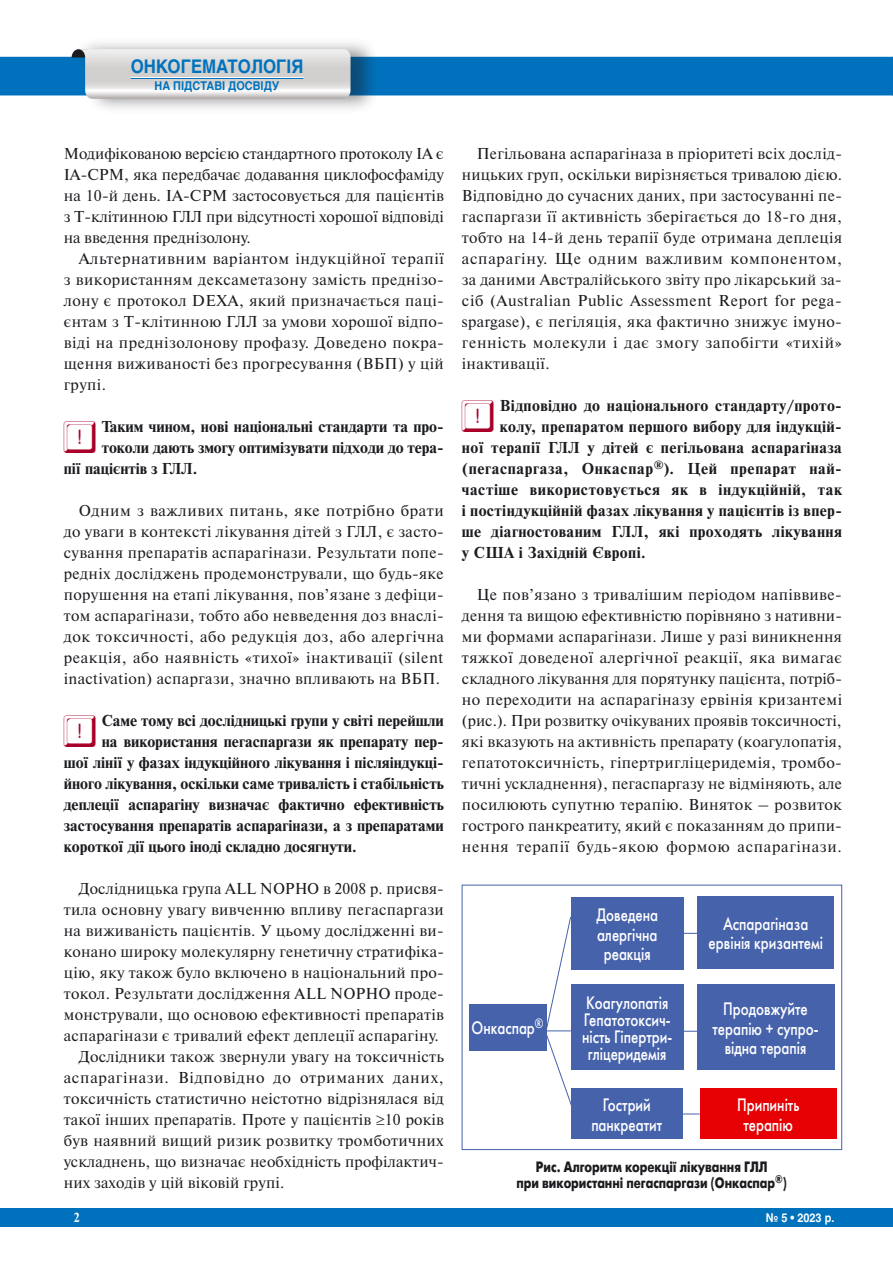
<style>
.page{position:relative;width:893px;height:1263px;background:#fff}
.page>*{position:absolute;margin:0;border:0;box-sizing:border-box;transform-origin:0 0}
.t1{font:38.1px "Keystroke";color:#a90029}
.t2{font:700 18.6px "Helios";color:#0072bd;scale:.9 1}
.t3{font:18px/19.5px "Futuris C";color:#fff;text-align:center;scale:.8 1}
.t4{font:15.75px/21px "Newton C";letter-spacing:.02em;color:#1b1c20;text-align:justify}
.t5{font:700 15.75px "Newton C";color:#1b1c20}
.t6{font:700 15.75px "Newton C";letter-spacing:.025em;color:#1b1c20}
.t7{font:700 15.75px "Newton C";letter-spacing:.035em;color:#1b1c20}
.t8{font:15.75px "Newton C";letter-spacing:.05em;color:#1b1c20}
.t9{font:700 15.75px "Newton C";letter-spacing:.04em;color:#1b1c20}
.t10{font:700 15px/16.5px "Futuris C";color:#1b1c20;text-align:center;scale:.8 1}
.t11{font:700 13.05px "Newton C";color:#fff;scale:.9 1}
.t12{font:700 12px "Helios";color:#0072bd;scale:.9 1}
.t13{font:700 12px "Helios";color:#fff;scale:.9 1}
</style>
<div class="page">
<div style="left:73px;top:37px;width:306px;height:77px;background:#1b1c20;opacity:.46"></div>
<svg style="left:0;top:49px;width:893px;height:50px"></svg>
<hr style="left:131px;top:77px;width:172px;height:1px;background:#fff">
<hr style="left:131px;top:78px;width:172px;height:1px;background:#0072bd">
<div style="left:0;top:1208px;width:893px;height:19px;background:#0072bd"></div>
<div style="left:462px;top:885px;width:380px;height:265px;background:#fff;border:1px solid #4662ab"></div>
<div style="left:700px;top:1088px;width:137px;height:51px;background:#e60004"></div>
<div style="left:469px;top:1004px;width:77px;height:46px;background:#4662ab"></div>
<div style="left:571px;top:897px;width:113px;height:73px;background:#4662ab"></div>
<div style="left:698px;top:896px;width:136px;height:73px;background:#4662ab"></div>
<div style="left:697px;top:985px;width:137px;height:85px;background:#4662ab"></div>
<div style="left:571px;top:1088px;width:112px;height:51px;background:#4662ab"></div>
<div style="left:571px;top:985px;width:113px;height:85px;background:#4662ab"></div>
<svg style="left:545px;top:917px;width:34px;height:189px"></svg>
<hr style="left:541px;top:1031px;width:30px;height:1px;background:#4662ab">
<svg style="left:684px;top:1031px;width:13px;height:1px"></svg>
<svg style="left:683px;top:1114px;width:17px;height:1px"></svg>
<hr style="left:665px;top:933px;width:35px;height:1px;background:#4662ab">
<p class="t2" style="left:131px;top:56px;width:193px">ОНКОГЕМАТОЛОГІЯ</p>
<p class="t12" style="left:155px;top:79px;width:140px">НА ПІДСТАВІ ДОСВІДУ</p>
<p class="t4" style="left:64px;top:143px;width:382px">Модифікованою версією стандартного протоколу ІА є ІА-СРМ, яка передбачає додавання циклофосфаміду на 10-й день. ІА-СРМ застосовується для пацієнтів з Т-клітинною ГЛЛ при відсутності хорошої відповіді на введення преднізолону.</p>
<p class="t4" style="left:64px;top:248px;width:382px;text-indent:15px">Альтернативним варіантом індукційної терапії з використанням дексаметазону замість преднізо&shy;лону є -протокол DEXA, який призначається паці&shy;єнтам з -Т-клітинною ГЛЛ за умови хорошої відпо&shy;віді на преднізолонову профазу. Доведено покра&shy;щення виживаності без прогресування (ВБП) у цій групі.</p>
<h1 class="t1" style="left:64px;top:417px;width:35px">!</h1>
<p class="t5" style="left:102px;top:418px;width:344px">Таким чином, нові національні стандарти та про-</p>
<p class="t5" style="left:102px;top:439px;width:344px">токоли дають змогу оптимізувати підходи до тера-</p>
<p class="t5" style="left:64px;top:460px;width:135px">пії пацієнтів з ГЛЛ.</p>
<p class="t4" style="left:64px;top:500px;width:382px;text-indent:15px">Одним з важливих питань, яке потрібно брати до уваги в контексті лікування дітей з ГЛЛ, є засто&shy;сування препаратів аспарагінази. Результати попе&shy;редніх досліджень продемонстрували, що будь-яке порушення на етапі лікування, пов’язане з дефіци&shy;том аспарагінази, тобто або невведення доз внаслі&shy;док токсичності, або редукція доз, або алергічна реакція, або наявність «тихої» інактивації (silent inactivation) аспаргази, значно впливають на ВБП.</p>
<h1 class="t1" style="left:64px;top:711px;width:35px">!</h1>
<p class="t5" style="left:102px;top:712px;width:344px">Саме тому всі дослідницькі групи у світі перейшли</p>
<p class="t5" style="left:102px;top:733px;width:344px">на використання пегаспаргази як препарату пер-</p>
<p class="t5" style="left:64px;top:754px;width:382px">шої лінії у фазах індукційного лікування і післяіндукці-</p>
<p class="t5" style="left:64px;top:775px;width:382px">йного лікування, оскільки саме тривалість і стабільність</p>
<p class="t5" style="left:64px;top:796px;width:382px">деплеції аспарагіну визначає фактично ефективність</p>
<p class="t5" style="left:64px;top:817px;width:382px">застосування препаратів аспарагінази, а з препаратами</p>
<p class="t5" style="left:64px;top:838px;width:295px">короткої дії цього іноді складно досягнути.</p>
<p class="t4" style="left:79px;top:878px;width:367px">Дослідницька група ALL NOPHO в 2008 р. присвя-</p>
<p class="t4" style="left:64px;top:899px;width:382px">тила основну увагу вивченню впливу пегаспаргази</p>
<p class="t4" style="left:64px;top:920px;width:382px">на виживаність пацієнтів. У цьому дослідженні ви-</p>
<p class="t4" style="left:64px;top:941px;width:382px">конано широку молекулярну генетичну стратифіка-</p>
<p class="t4" style="left:64px;top:962px;width:382px">цію, яку також було включено в національний про-</p>
<p class="t4" style="left:64px;top:983px;width:382px">токол. Результати дослідження ALL NOPHO проде-</p>
<p class="t4" style="left:64px;top:1004px;width:382px">монстрували, що основою ефективності препаратів</p>
<p class="t4" style="left:64px;top:1025px;width:377px">аспарагінази є тривалий ефект деплеції аспарагіну.</p>
<p class="t4" style="left:79px;top:1046px;width:367px">Дослідники також звернули увагу на токсичність</p>
<p class="t8" style="left:64px;top:1069px;width:382px">аспарагінази. Відповідно до отриманих даних,</p>
<p class="t4" style="left:64px;top:1088px;width:382px">токсичність статистично неістотно відрізнялася від</p>
<p class="t4" style="left:64px;top:1109px;width:382px">такої інших препаратів. Проте у пацієнтів ≥10 років</p>
<p class="t4" style="left:64px;top:1130px;width:381px">був наявний вищий ризик розвитку тромботичних</p>
<p class="t4" style="left:64px;top:1151px;width:382px">ускладнень, що визначає необхідність профілактич-</p>
<p class="t4" style="left:64px;top:1172px;width:222px">них заходів у цій віковій групі.</p>
<p class="t4" style="left:462px;top:143px;width:382px;text-align:left;text-indent:15px">Пегільована аспарагіназа в пріоритеті всіх дослід&shy;ницьких груп, оскільки вирізняється тривалою дією.<br>Відповідно до сучасних даних, при застосуванні пе&shy;гаспаргази її активність зберігається до 18-го дня, тобто на 14-й день терапії буде отримана деплеція аспарагіну. Ще одним важливим компонентом, за даними Австралійського звіту про лікарський за&shy;сіб (Australian Public Assessment Report for pega&shy;spargase), є пегіляція, яка фактично знижує імуно&shy;генність молекули і дає змогу запобігти «тихій» інактивації.</p>
<h1 class="t1" style="left:462px;top:396px;width:35px">!</h1>
<p class="t6" style="left:500px;top:397px;width:342px">Відповідно до національного стандарту/прото-</p>
<p class="t6" style="left:500px;top:418px;width:344px">колу, препаратом першого вибору для індукцій-</p>
<p class="t6" style="left:462px;top:439px;width:382px">ної терапії ГЛЛ у дітей є пегільована аспарагіназа</p>
<p class="t9" style="left:462px;top:460px;width:379px">(пегаспаргаза, Онкаспар<sup>®</sup>). Цей препарат най-</p>
<p class="t7" style="left:462px;top:481px;width:382px">частіше використовується як в індукційній, так</p>
<p class="t6" style="left:462px;top:502px;width:382px">і постіндукційній фазах лікування у пацієнтів із впер-</p>
<p class="t6" style="left:462px;top:523px;width:382px">ше діагностованим ГЛЛ, які проходять лікування</p>
<p class="t6" style="left:462px;top:544px;width:185px">у США і Західній Європі.</p>
<p class="t4" style="left:462px;top:584px;width:382px;text-indent:15px">Це пов’язано з тривалішим періодом напіввиве&shy;дення та вищою ефективністю порівняно з нативни&shy;ми формами аспарагінази. Лише у разі виникнення тяжкої доведеної алергічної реакції, яка вимагає складного лікування для порятунку пацієнта, потріб&shy;но переходити на аспарагіназу ервінія кризантемі (рис.). При розвитку очікуваних проявів токсичності, які вказують на активність препарату (коагулопатія, гепатотоксичність, гіпертригліцеридемія, тромбо&shy;тичні ускладнення), пегаспаргазу не відміняють, але посилюють супутню терапію. Виняток – розвиток гострого панкреатиту, який є показанням до припи&shy;нення терапії будь-якою формою аспарагінази.</p>
<p class="t3" style="left:472px;top:1018px;width:91px">Онкаспар<sup>®</sup></p>
<p class="t3" style="left:596px;top:905px;width:78px">Доведена алергічна реакція</p>
<p class="t3" style="left:709px;top:914px;width:145px">Аспарагіназа ервінія кризантемі</p>
<p class="t3" style="left:712px;top:999px;width:134px">Продовжуйте терапію + супро&shy;відна терапія</p>
<p class="t3" style="left:582px;top:994px;width:114px;line-height:17.2px">Коагулопатія<br>Гепатотоксич&shy;ність Гіпертри&shy;гліцеридемія</p>
<p class="t3" style="left:591px;top:1095px;width:90px">Гострий панкреатит</p>
<p class="t3" style="left:737px;top:1095px;width:79px">Припиніть терапію</p>
<p class="t10" style="left:516px;top:1158px;width:340px">Рис. Алгоритм корекції лікування ГЛЛ<br>при використанні пегаспаргази (Онкаспар<sup>®</sup>)</p>
<p class="t11" style="left:74px;top:1210px;width:8px">2</p>
<p class="t13" style="left:766px;top:1211px;width:78px">№ 5 • 2023 р.</p>
</div>
